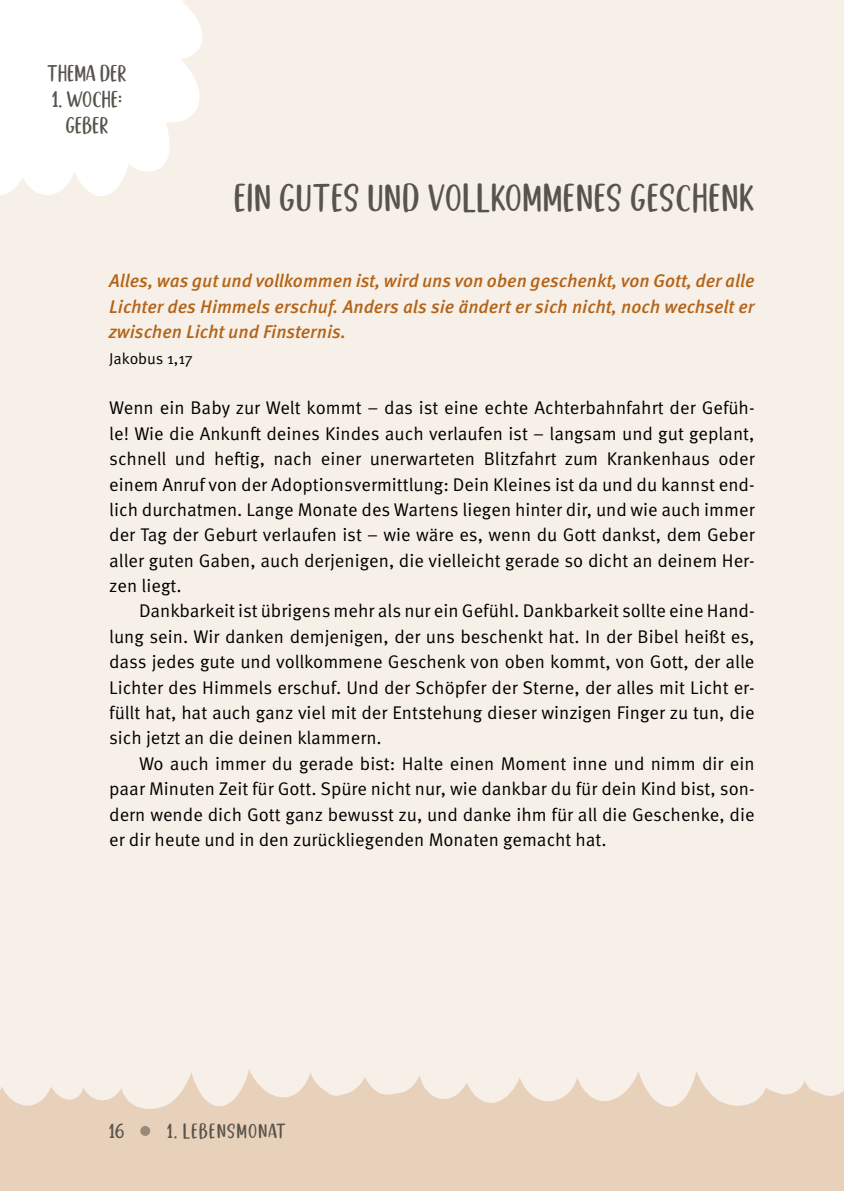
<style>
.page{position:relative;width:844px;height:1191px;background:#fff}
.page>*{position:absolute;margin:0;border:0;box-sizing:border-box;transform-origin:0 0}
.t1{font:29.75px "Good Selection Capitals";letter-spacing:.05em;color:#57544b}
.t2{font:18.38px/25.4px "Meta Pro Norm";color:#000;text-align:justify}
.t3{font:italic 500 18.38px/25.4px "Meta Pro";color:#b36419;text-align:justify}
.t4{font:17.5px/26.2px "Good Selection Capitals";letter-spacing:.03em;color:#57544b;text-align:center}
.t5{font:15.75px "Good Selection Capitals";letter-spacing:.1em;color:#57544b}
.t6{font:15.75px "Meta Pro Norm";letter-spacing:-.005em;color:#000}
</style>
<div class="page">
<div style="left:0;top:0;width:843px;height:1191px;background:#f7f0e8"></div>
<svg style="left:0;top:0;width:202px;height:196px;fill:#fff"></svg>
<div style="left:0;top:1067px;width:843px;height:124px;background:#e8d1ba"></div>
<svg style="left:0;top:1067px;width:626px;height:42px;fill:#f7f0e8"></svg>
<svg style="left:626px;top:1067px;width:217px;height:40px;fill:#f7f0e8"></svg>
<div style="left:140px;top:1126px;width:10px;height:9px;background:#988978;border-radius:50%"></div>
<p class="t4" style="left:48px;top:59px;width:80px">THEMA DER</p>
<p class="t4" style="left:52px;top:85px;width:71px">1. WOCHE:<br>GEBER</p>
<h1 class="t1" style="left:234px;top:176px;width:522px">EIN GUTES UND VOLLKOMMENES GESCHENK</h1>
<p class="t3" style="left:109px;top:267px;width:646px">Alles, was gut und vollkommen ist, wird uns von oben geschenkt, von Gott, der alle Lichter des Himmels erschuf. Anders als sie ändert er sich nicht, noch wechselt er zwischen Licht und Finsternis.</p>
<p class="t6" style="left:109px;top:346px;width:85px">Jakobus 1,17</p>
<p class="t2" style="left:109px;top:394px;width:646px">Wenn ein Baby zur Welt kommt – das ist eine echte Achterbahnfahrt der Gefüh&shy;le! Wie die Ankunft deines Kindes auch verlaufen ist – langsam und gut geplant, schnell und heftig, nach einer unerwarteten Blitzfahrt zum Krankenhaus oder einem Anruf von der Adoptionsvermittlung: Dein Kleines ist da und du kannst end&shy;lich durchatmen. Lange Monate des Wartens liegen hinter dir, und wie auch immer der Tag der Geburt verlaufen ist – wie wäre es, wenn du Gott dankst, dem Geber aller guten Gaben, auch derjenigen, die vielleicht gerade so dicht an deinem Her&shy;zen liegt.</p>
<p class="t2" style="left:109px;top:597px;width:646px;text-indent:30px">Dankbarkeit ist übrigens mehr als nur ein Gefühl. Dankbarkeit sollte eine Hand&shy;lung sein. Wir danken demjenigen, der uns beschenkt hat. In der Bibel heißt es, dass jedes gute und vollkommene Geschenk von oben kommt, von Gott, der alle Lichter des Himmels erschuf. Und der Schöpfer der Sterne, der alles mit Licht er&shy;füllt hat, hat auch ganz viel mit der Entstehung dieser winzigen Finger zu tun, die sich jetzt an die deinen klammern.</p>
<p class="t2" style="left:109px;top:749px;width:646px;text-indent:30px">Wo auch immer du gerade bist: Halte einen Moment inne und nimm dir ein paar Minuten Zeit für Gott. Spüre nicht nur, wie dankbar du für dein Kind bist, son&shy;dern wende dich Gott ganz bewusst zu, und danke ihm für all die Geschenke, die er dir heute und in den zurückliegenden Monaten gemacht hat.</p>
<p class="t5" style="left:109px;top:1119px;width:18px">16</p>
<p class="t5" style="left:167px;top:1119px;width:120px">1. LEBENSMONAT</p>
</div>
